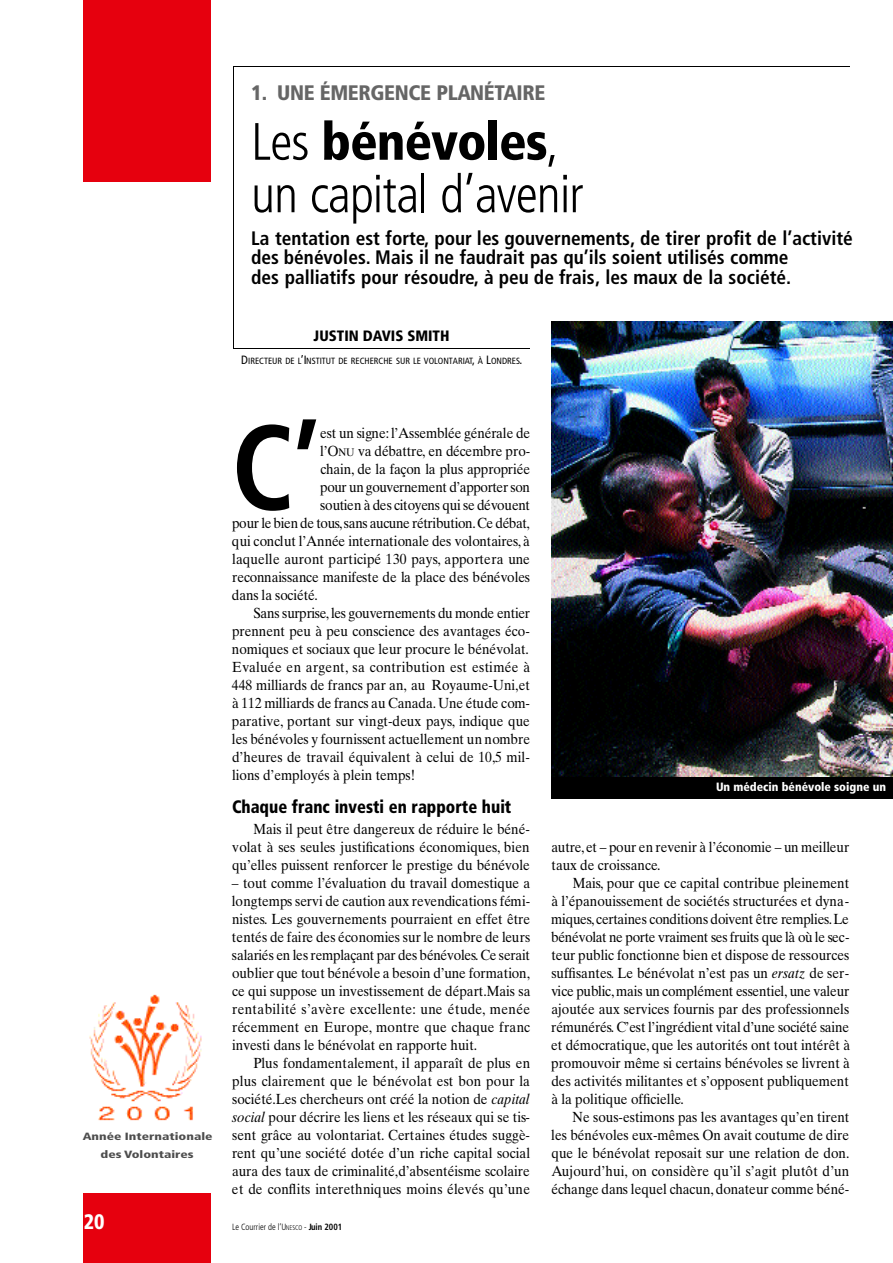
<style>
.page{position:relative;width:893px;height:1263px;background:#fff}
.page>*{position:absolute;margin:0;border:0;box-sizing:border-box;transform-origin:0 0}
.t1{font:700 condensed 120.3px "Frutiger";color:#000;scale:.92 1}
.t2{font:300 condensed 52.5px/52.5px "Frutiger";letter-spacing:-.02em;color:#000}
.t3{font:900 condensed 21px "Frutiger";letter-spacing:-.02em;color:#666}
.t4{font:900 condensed 21px "Frutiger";color:#fff;scale:.95 1}
.t5{font:700 condensed 19.5px/19.5px "Frutiger";color:#000}
.t6{font:900 condensed 18px "Frutiger";color:#000;scale:.92 1}
.t7{font:900 condensed 15px "Frutiger";color:#000}
.t8{font:14.7px/18px "Times Ten";color:#000;text-align:justify;scale:.92 1}
.t9{font:14.7px "Times Ten";letter-spacing:-.025em;color:#000;scale:.92 1}
.t10{font:14.7px "Times Ten";letter-spacing:-.02em;color:#000;scale:.92 1}
.t11{font:14.7px "Times Ten";letter-spacing:.02em;color:#000;scale:.92 1}
.t12{font:900 condensed 12px "Frutiger";color:#fff}
.t13{font:900 condensed 10.5px/17.2px "Frutiger";color:#4d4d4d;text-align:center;scale:1.3 1}
.t14{font:condensed 9px "Frutiger";color:#000}
.t15{font:300 condensed 9px "Frutiger";color:#000;scale:.95 1}
.s1{font-weight:900}
.s2{font-size:12px}
.s3{font-size:10.95px}
.s4{font-style:italic}
.s5{font-size:6.75px}
.s6{font-weight:700}
</style>
<div class="page">
<img style="left:89px;top:994px;width:113px;height:127px">
<hr style="left:232px;top:67px;width:1px;height:282px;background:#000">
<hr style="left:233px;top:348px;width:297px;height:1px;background:#000">
<img style="left:551px;top:321px;width:341px;height:456px">
<div style="left:551px;top:777px;width:341px;height:22px;background:#000"></div>
<div style="left:84px;top:1194px;width:127px;height:69px;background:#e6000e"></div>
<div style="left:84px;top:0;width:127px;height:182px;background:#e6000e"></div>
<hr style="left:232px;top:66px;width:617px;height:1px;background:#000">
<h3 class="t3" style="left:251px;top:84px;width:295px">1 . UNE ÉMERGENCE PLANÉTA I R E</h3>
<h2 class="t2" style="left:251px;top:119px;width:334px">Les <span class="s1">b é n é v o l e s</span>, un capital d’avenir</h2>
<h3 class="t5" style="left:251px;top:230px;width:603px">La tentation est forte, pour les gouvernements, de tirer profit de l’activité des bénévoles. Mais il ne faudrait pas qu’ils soient utilisés comme<br>des palliatifs pour résoudre, à peu de frais, les maux de la société.</h3>
<p class="t7" style="left:313px;top:329px;width:138px">JUSTIN DAVIS SMITH</p>
<p class="t14" style="left:241px;top:357px;width:283px"><span class="s2">D</span>IRECTEUR DE L<span class="s2">’I</span>NSTITUT DE RECHERCHE SUR LE VOLONTARIAT<span class="s2">,</span> À <span class="s2">L</span>ONDRES<span class="s2">.</span></p>
<p class="t13" style="left:83px;top:1129px;width:101px">Année Internationale des Volontaires</p>
<h1 class="t1" style="left:232px;top:419px;width:98px">C ’</h1>
<p class="t8" style="left:320px;top:425px;width:230px">est un signe: l’Assemblée générale de</p>
<p class="t8" style="left:320px;top:443px;width:230px">l ’O<span class="s3">N U</span> va débattre, en décembre pro-</p>
<p class="t8" style="left:320px;top:461px;width:229px">c h a i n , de la façon la plus appropriée</p>
<p class="t9" style="left:320px;top:481px;width:229px">pour un gouvernement d’apporter son</p>
<p class="t8" style="left:320px;top:497px;width:230px">soutien à des citoyens qui se dévouent</p>
<p class="t9" style="left:232px;top:517px;width:325px">pour le bien de tous,sans aucune rétribution.Ce débat,</p>
<p class="t8" style="left:232px;top:533px;width:325px">qui conclut l’Année internationale des volontaires, à</p>
<p class="t8" style="left:232px;top:551px;width:325px">laquelle auront participé 130 pays, apportera une</p>
<p class="t8" style="left:232px;top:569px;width:325px">reconnaissance manifeste de la place des bénévoles</p>
<p class="t8" style="left:232px;top:587px;width:95px">dans la société.</p>
<p class="t10" style="left:253px;top:607px;width:302px">Sans surprise, les gouvernements du monde entier</p>
<p class="t8" style="left:232px;top:623px;width:325px">prennent peu à peu conscience des avantages éco-</p>
<p class="t8" style="left:232px;top:641px;width:324px">nomiques et sociaux que leur procure le bénévolat.</p>
<p class="t11" style="left:232px;top:661px;width:325px">Evaluée en argent, sa contribution est estimée à</p>
<p class="t8" style="left:232px;top:677px;width:325px">448 milliards de francs par an, au Royaume-Uni,et</p>
<p class="t8" style="left:232px;top:695px;width:325px">à 112 milliards de francs au Canada. Une étude com-</p>
<p class="t8" style="left:232px;top:713px;width:325px">p a r a t i v e, portant sur vingt-deux p a y s, indique que</p>
<p class="t8" style="left:232px;top:731px;width:326px">les bénévoles y fournissent actuellement un nombre</p>
<p class="t8" style="left:232px;top:749px;width:325px">d’heures de travail équivalent à celui de 10,5 m i l-</p>
<p class="t8" style="left:232px;top:767px;width:201px">lions d’employés à plein temps!</p>
<p class="t6" style="left:232px;top:799px;width:305px">Chaque franc investi en rapporte huit</p>
<p class="t8" style="left:232px;top:821px;width:325px;text-indent:21px">Mais il peut être dangereux de réduire le béné&shy;volat à ses seules justifications économiques, b i e n qu’elles puissent renforcer le prestige du bénévole</p>
<p class="t8" style="left:232px;top:875px;width:326px">– tout comme l’évaluation du travail domestique a longtemps servi de caution aux revendications fémi&shy;nistes. Les gouvernements pourraient en effet être tentés de faire des économies sur le nombre de leurs salariés en les remplaçant par des bénévoles. Ce serait oublier que tout bénévole a besoin d’une formation, ce qui suppose un investissement de départ.Mais sa rentabilité s’avère excellente: une étude, m e n é e récemment en Europe, montre que chaque franc investi dans le bénévolat en rapporte huit.</p>
<p class="t8" style="left:232px;top:1055px;width:326px;text-indent:21px">Plus fondamentalement, il apparaît de plus en plus clairement que le bénévolat est bon pour la société.Les chercheurs ont créé la notion de <span class="s4">capital social</span> pour décrire les liens et les réseaux qui se tis&shy;sent grâce au volontariat. Certaines études suggè&shy;rent qu’une société dotée d’un riche capital social aura des taux de criminalité,d’absentéisme scolaire et de conflits interethniques moins élevés qu’une</p>
<h3 class="t4" style="left:84px;top:1214px;width:23px">20</h3>
<p class="t15" style="left:232px;top:1223px;width:118px">Le Courrier de l’U<span class="s5">NESCO</span> - <span class="s6">Juin 2001</span></p>
<p class="t12" style="left:716px;top:782px;width:171px">Un médecin bénévole soigne un</p>
<p class="t8" style="left:551px;top:839px;width:325px">a u t r e, et – pour en revenir à l’économie – un meilleur taux de croissance.</p>
<p class="t8" style="left:551px;top:875px;width:326px;text-indent:21px">Mais, pour que ce capital contribue pleinement à l’épanouissement de sociétés structurées et dyna&shy;m i q u e s, certaines conditions doivent être remplies.L e bénévolat ne porte vraiment ses fruits que là où le sec&shy;teur public fonctionne bien et dispose de ressources suffisantes. Le bénévolat n’est pas un <span class="s4">ersatz</span> de ser&shy;vice public, mais un complément essentiel, une valeur ajoutée aux services fournis par des professionnels r é m u n é r é s. C’est l’ingrédient vital d’une société saine et démocratique, que les autorités ont tout intérêt à promouvoir même si certains bénévoles se livrent à des activités militantes et s’opposent publiquement à la politique officielle.</p>
<p class="t8" style="left:551px;top:1109px;width:325px;text-indent:21px">Ne sous-estimons pas les avantages qu’en tirent les bénévoles eux-mêmes. On avait coutume de dire que le bénévolat reposait sur une relation de don.<br>Au j o u r d ’ h u i , on considère qu’il s’agit plutôt d’un échange dans lequel chacun, donateur comme béné-</p>
</div>
